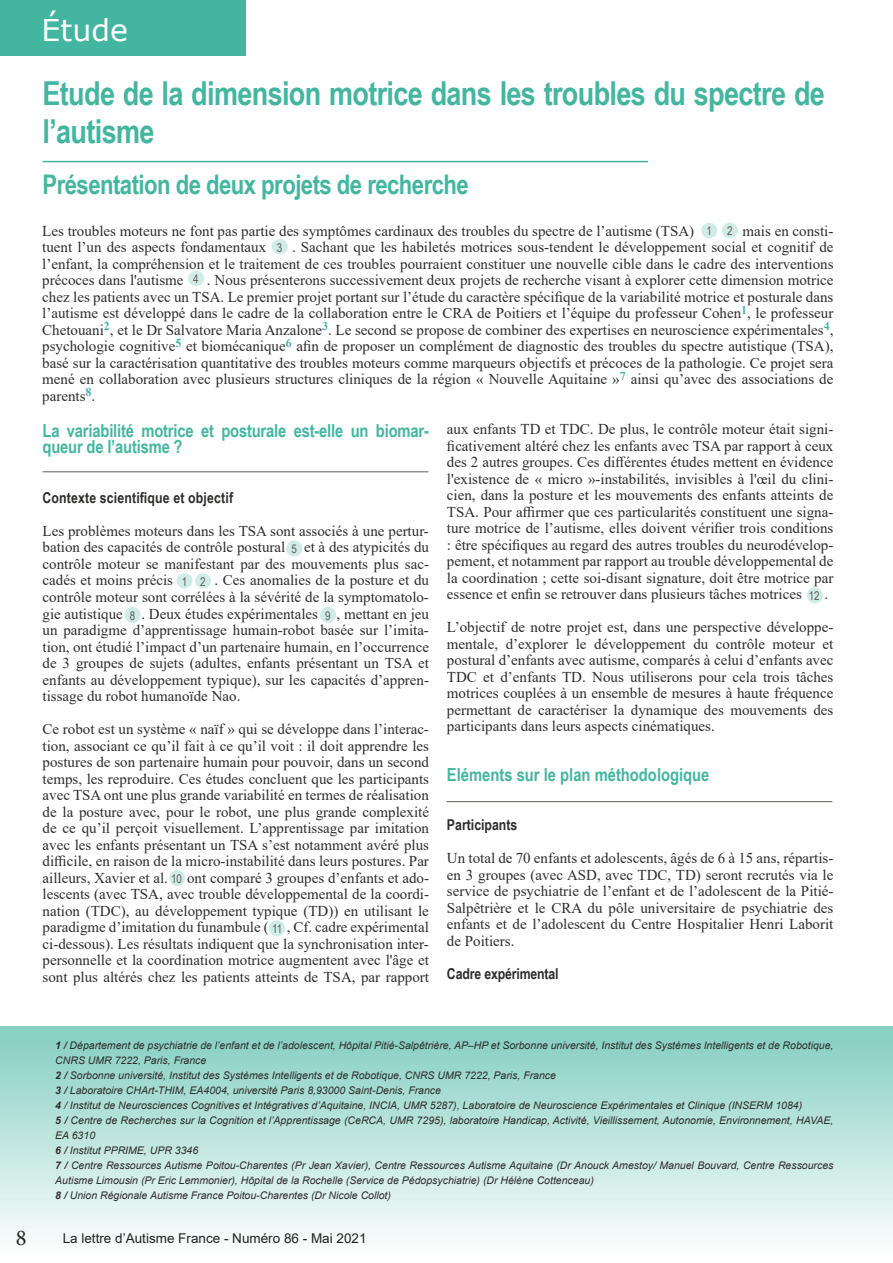
<style>
.page{position:relative;width:893px;height:1263px;background:#fff}
.page>*{position:absolute;margin:0;border:0;box-sizing:border-box;transform-origin:0 0}
.t1{font:700 33px/37.5px "Arial Narrow";letter-spacing:-.02em;color:#44b6a0}
.t2{font:30px "MS Reference Sans Serif";color:#fff}
.t3{font:700 27px "Arial Narrow";letter-spacing:-.02em;color:#44b6a0}
.t4{font:22.5px "Minion Pro";color:#1d1d1b}
.t5{font:700 18px/16.5px "Arial Narrow";letter-spacing:-.01em;color:#44b6a0}
.t6{font:15px/16.5px "Times New Roman";color:#2e2d2c;text-align:justify}
.t7{font:700 15px "Arial Narrow";color:#2e2d2c}
.t8{font:13.5px "Arial";color:#1d1d1b}
.t9{font:12px "Arial Narrow";color:#615c56}
.t10{font:italic 10.5px/15px "Arial";color:#2e2d2c}
.s1{font-weight:700}
</style>
<div class="page">
<div style="left:0;top:1026px;width:892px;height:237px;background:linear-gradient(to bottom,#83cec0,#fff)"></div>
<div style="left:0;top:0;width:246px;height:55px;background:#44b6a0"></div>
<hr style="left:43px;top:161px;width:605px;height:1px;background:#44b6a0">
<hr style="left:43px;top:472px;width:385px;height:1px;background:#615c56">
<hr style="left:446px;top:801px;width:386px;height:1px;background:#615c56">
<svg style="left:286px;top:540px;width:16px;height:17px"></svg>
<div style="left:701px;top:223px;width:16px;height:15px;background:#d0ece7;border-radius:50%"></div>
<div style="left:272px;top:239px;width:16px;height:15px;background:#d0ece7;border-radius:50%"></div>
<div style="left:188px;top:271px;width:16px;height:15px;background:#d0ece7;border-radius:50%"></div>
<div style="left:722px;top:223px;width:16px;height:15px;background:#d0ece7;border-radius:50%"></div>
<div style="left:125px;top:607px;width:16px;height:16px;background:#d0ece7;border-radius:50%"></div>
<div style="left:320px;top:607px;width:16px;height:16px;background:#d0ece7;border-radius:50%"></div>
<div style="left:169px;top:870px;width:16px;height:16px;background:#d0ece7;border-radius:50%"></div>
<div style="left:269px;top:920px;width:16px;height:16px;background:#d0ece7;border-radius:50%"></div>
<div style="left:176px;top:573px;width:17px;height:15px;background:#d0ece7;border-radius:50%"></div>
<div style="left:195px;top:573px;width:16px;height:15px;background:#d0ece7;border-radius:50%"></div>
<div style="left:807px;top:587px;width:16px;height:16px;background:#d0ece7;border-radius:50%"></div>
<h2 class="t2" style="left:42px;top:11px;width:88px">Étude</h2>
<h1 class="t1" style="left:43px;top:73px;width:784px">Etude de la dimension motrice dans les troubles du spectre de l’autisme</h1>
<h3 class="t3" style="left:43px;top:164px;width:428px">Présentation de deux projets de recherche</h3>
<p class="t6" style="left:42px;top:222px;width:653px">Les troubles moteurs ne font pas partie des symptômes cardinaux des troubles du spectre de l’autisme (TSA)</p>
<p class="t6" style="left:743px;top:222px;width:92px">mais en consti-</p>
<p class="t6" style="left:42px;top:239px;width:225px">tuent l’un des aspects fondamentaux</p>
<p class="t9" style="left:706px;top:222px;width:7px">1</p>
<p class="t9" style="left:727px;top:222px;width:7px">2</p>
<p class="t6" style="left:42px;top:239px;width:793px;text-indent:250px">. Sachant que les habiletés motrices sous-tendent le développement social et cognitif de l’enfant, la compréhension et le traitement de ces troubles pourraient constituer une nouvelle cible dans le cadre des interventions précoces dans l'autisme</p>
<p class="t9" style="left:277px;top:239px;width:7px">3</p>
<p class="t9" style="left:193px;top:270px;width:7px">4</p>
<p class="t6" style="left:42px;top:272px;width:793px;text-indent:165px">. Nous présenterons successivement deux projets de recherche visant à explorer cette dimension motrice chez les patients avec un TSA. Le premier projet portant sur l’étude du caractère spécifique de la variabilité motrice et posturale dans l’autisme est développé dans le cadre de la collaboration entre le CRA de Poitiers et l’équipe du professeur Cohen<sup>1</sup>, le professeur Chetouani<sup>2</sup>, et le Dr Salvatore Maria Anzalone<sup>3</sup>. Le second se propose de combiner des expertises en neuroscience expérimentales<sup>4</sup>, psychologie cognitive<sup>5</sup> et biomécanique<sup>6</sup> afin de proposer un complément de diagnostic des troubles du spectre autistique (TSA), basé sur la caractérisation quantitative des troubles moteurs comme marqueurs objectifs et précoces de la pathologie. Ce projet sera mené en collaboration avec plusieurs structures cliniques de la région « Nouvelle Aquitaine »<sup>7</sup> ainsi qu’avec des associations de parents<sup>8</sup>.</p>
<p class="t5" style="left:43px;top:421px;width:388px">La variabilité motrice et posturale est-elle un biomar&shy;queur de l’autisme ?</p>
<p class="t7" style="left:43px;top:486px;width:192px">Contexte scientifique et objectif</p>
<p class="t6" style="left:43px;top:522px;width:388px">Les problèmes moteurs dans les TSA sont associés à une pertur&shy;bation des capacités de contrôle postural et à des atypicités du contrôle moteur se manifestant par des mouvements plus sac&shy;cadés et moins précis</p>
<p class="t9" style="left:291px;top:540px;width:7px">5</p>
<p class="t6" style="left:43px;top:572px;width:388px;text-indent:172px">. Ces anomalies de la posture et du contrôle moteur sont corrélées à la sévérité de la symptomatolo&shy;gie autistique . Deux études expérimentales , mettant en jeu un paradigme d’apprentissage humain-robot basée sur l’imita&shy;tion, ont étudié l’impact d’un partenaire humain, en l’occurrence de 3 groupes de sujets (adultes, enfants présentant un TSA et enfants au développement typique), sur les capacités d’appren&shy;tissage du robot humanoïde Nao.</p>
<p class="t6" style="left:43px;top:720px;width:388px">Ce robot est un système « naïf » qui se développe dans l’interac&shy;tion, associant ce qu’il fait à ce qu’il voit : il doit apprendre les postures de son partenaire humain pour pouvoir, dans un second temps, les reproduire. Ces études concluent que les participants avec TSA ont une plus grande variabilité en termes de réalisation de la posture avec, pour le robot, une plus grande complexité de ce qu’il perçoit visuellement. L’apprentissage par imitation avec les enfants présentant un TSA s’est notamment avéré plus difficile, en raison de la micro-instabilité dans leurs postures. Par ailleurs, Xavier et al.</p>
<p class="t9" style="left:182px;top:573px;width:25px">1 2</p>
<p class="t9" style="left:130px;top:606px;width:7px">8</p>
<p class="t9" style="left:325px;top:606px;width:7px">9</p>
<p class="t6" style="left:43px;top:869px;width:388px;text-indent:145px">ont comparé 3 groupes d’enfants et ado&shy;lescents (avec TSA, avec trouble développemental de la coordi&shy;nation (TDC), au développement typique (TD)) en utilisant le paradigme d’imitation du funambule ( , Cf. cadre expérimental ci-dessous). Les résultats indiquent que la synchronisation inter&shy;personnelle et la coordination motrice augmentent avec l'âge et sont plus altérés chez les patients atteints de TSA, par rapport</p>
<p class="t9" style="left:171px;top:870px;width:12px">10</p>
<p class="t9" style="left:272px;top:920px;width:12px">11</p>
<p class="t6" style="left:447px;top:420px;width:388px">aux enfants TD et TDC. De plus, le contrôle moteur était signi&shy;ficativement altéré chez les enfants avec TSA par rapport à ceux des 2 autres groupes. Ces différentes études mettent en évidence l'existence de « micro »-instabilités, invisibles à l'œil du clini&shy;cien, dans la posture et les mouvements des enfants atteints de TSA. Pour affirmer que ces particularités constituent une signa&shy;ture motrice de l’autisme, elles doivent vérifier trois conditions : être spécifiques au regard des autres troubles du neurodévelop&shy;pement, et notamment par rapport au trouble développemental de la coordination ; cette soi-disant signature, doit être motrice par essence et enfin se retrouver dans plusieurs tâches motrices</p>
<p class="t9" style="left:809px;top:587px;width:12px">12</p>
<p class="t6" style="left:824px;top:585px;width:5px">.</p>
<p class="t6" style="left:447px;top:618px;width:388px">L’objectif de notre projet est, dans une perspective développe&shy;mentale, d’explorer le développement du contrôle moteur et postural d’enfants avec autisme, comparés à celui d’enfants avec TDC et d’enfants TD. Nous utiliserons pour cela trois tâches motrices couplées à un ensemble de mesures à haute fréquence permettant de caractériser la dynamique des mouvements des participants dans leurs aspects cinématiques.</p>
<p class="t5" style="left:447px;top:765px;width:264px">Eléments sur le plan méthodologique</p>
<p class="t7" style="left:447px;top:814px;width:72px">Participants</p>
<p class="t6" style="left:447px;top:849px;width:388px">Un total de 70 enfants et adolescents, âgés de 6 à 15 ans, répartis&shy;en 3 groupes (avec ASD, avec TDC, TD) seront recrutés via le service de psychiatrie de l’enfant et de l’adolescent de la Pitié-Salpêtrière et le CRA du pôle universitaire de psychiatrie des enfants et de l’adolescent du Centre Hospitalier Henri Laborit de Poitiers.</p>
<p class="t7" style="left:447px;top:962px;width:113px">Cadre expérimental</p>
<p class="t10" style="left:55px;top:1037px;width:780px"><span class="s1">1 /</span> Département de psychiatrie de l’enfant et de l’adolescent, Hôpital Pitié-Salpêtrière, AP–HP et Sorbonne université, Institut des Systèmes Intelligents et de Robotique, CNRS UMR 7222, Paris, France<br><span class="s1">2 /</span> Sorbonne université, Institut des Systèmes Intelligents et de Robotique, CNRS UMR 7222, Paris, France<br><span class="s1">3 /</span> Laboratoire CHArt-THIM, EA4004, université Paris 8,93000 Saint-Denis, France<br><span class="s1">4</span> / Institut de Neurosciences Cognitives et Intégratives d’Aquitaine, INCIA, UMR 5287), Laboratoire de Neuroscience Expérimentales et Clinique (INSERM 1084)<br><span class="s1">5 /</span> Centre de Recherches sur la Cognition et l’Apprentissage (CeRCA, UMR 7295), laboratoire Handicap, Activité, Vieillissement, Autonomie, Environnement, HAVAE, EA 6310<br><span class="s1">6 /</span> Institut PPRIME, UPR 3346<br><span class="s1">7 /</span> Centre Ressources Autisme Poitou-Charentes (Pr Jean Xavier), Centre Ressources Autisme Aquitaine (Dr Anouck Amestoy/ Manuel Bouvard, Centre Ressources Autisme Limousin (Pr Eric Lemmonier), Hôpital de la Rochelle (Service de Pédopsychiatrie) (Dr Hélène Cottenceau)<br><span class="s1">8 /</span> Union Régionale Autisme France Poitou-Charentes (Dr Nicole Collot)</p>
<h3 class="t4" style="left:16px;top:1222px;width:12px">8</h3>
<p class="t8" style="left:63px;top:1229px;width:305px">La lettre d’Autisme France - Numéro 86 - Mai 2021</p>
</div>
